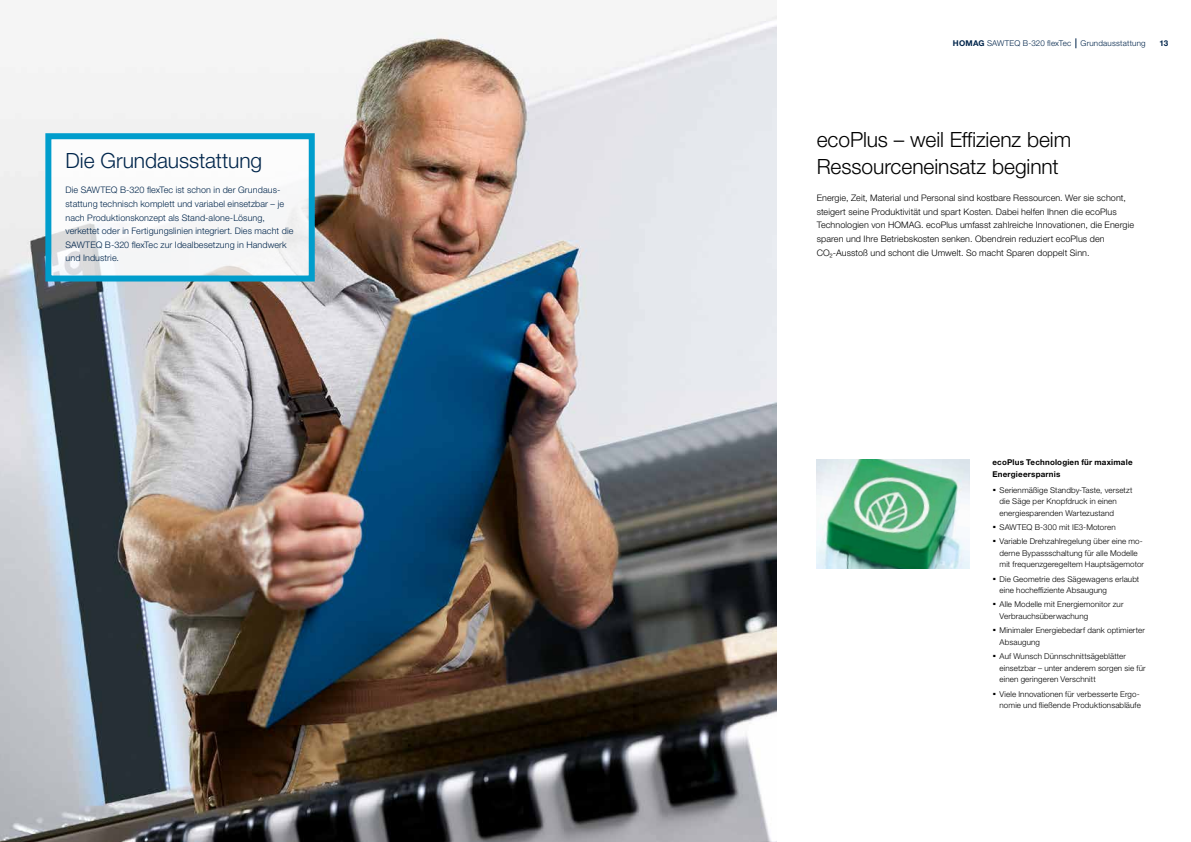
<style>
.page{position:relative;width:1191px;height:842px;background:#fff}
.page>*{position:absolute;margin:0;border:0;box-sizing:border-box;transform-origin:0 0}
.t1{font:300 21px/27.2px "Helvetica Neue LTW1 G";letter-spacing:-.005em;color:#000}
.t2{font:300 21px "Helvetica Neue LTW1 G";letter-spacing:-.005em;color:#00254b}
.t3{font:300 9px/13.6px "Helvetica Neue LTW1 G";letter-spacing:.01em;color:#000}
.t4{font:300 9px/13.6px "Helvetica Neue LTW1 G";letter-spacing:.01em;color:#00254b}
.t5{font:300 8px/11.5px "Helvetica Neue LTW1 G";letter-spacing:.015em;color:#000}
.t6{font:700 8px/11.5px "Helvetica Neue LTW1 G";letter-spacing:.025em;color:#000}
.t7{font:300 8px "Helvetica Neue LTW1 G";letter-spacing:.025em;color:#00254b}
.t8{font:700 8px "Helvetica Neue LTW1 G";color:#00254b}
.s1{font-weight:700}
.s2{font-weight:700;font-size:14px}
</style>
<div class="page">
<img style="left:0;top:15px;width:777px;height:827px">
<img style="left:816px;top:460px;width:153px;height:108px">
<div style="left:48px;top:136px;width:264px;height:142px;background:#fff"></div>
<div style="left:45px;top:133px;width:270px;height:148px;border:6px solid #009dcc"></div>
<h1 class="t2" style="left:66px;top:148px;width:198px">Die Grundausstattung</h1>
<p class="t4" style="left:66px;top:183px;width:229px">Die SAWTEQ B-320 flexTec ist schon in der Grundaus&shy;stattung technisch komplett und variabel einsetzbar – je nach Produktionskonzept als Stand-alone-Lösung, verkettet oder in Fertigungslinien integriert. Dies macht die SAWTEQ B-320 flexTec zur Idealbesetzung in Handwerk und Industrie.</p>
<p class="t7" style="left:953px;top:39px;width:194px"><span class="s1">HOMAG</span> SAWTEQ B-320 flexTec Grundausstattung</p>
<p class="t8" style="left:1159px;top:39px;width:10px">13</p>
<h1 class="t1" style="left:816px;top:126px;width:256px">ecoPlus – weil Effizienz beim<br>Ressourceneinsatz beginnt</h1>
<p class="t3" style="left:816px;top:191px;width:319px">Energie, Zeit, Material und Personal sind kostbare Ressourcen. Wer sie schont, steigert seine Produktivität und spart Kosten. Dabei helfen Ihnen die ecoPlus Technologien von HOMAG. ecoPlus umfasst zahlreiche Innovationen, die Energie sparen und Ihre Betriebskosten senken. Obendrein reduziert ecoPlus den CO₂-Ausstoß und schont die Umwelt. So macht Sparen doppelt Sinn.</p>
<p class="t6" style="left:992px;top:457px;width:142px">ecoPlus Technologien für maximale<br>Energieersparnis</p>
<p class="t5" style="left:999px;top:484px;width:134px;text-indent:-7px"><span class="s2">·</span> Serienmäßige Standby-Taste, versetzt die Säge per Knopfdruck in einen energiesparenden Wartezustand</p>
<p class="t5" style="left:992px;top:520px;width:152px;line-height:14.3px"><span class="s2">·</span> SAWTEQ B-300 mit IE3-Motoren<br><span class="s2">·</span> Variable Drehzahlregelung über eine mo-</p>
<p class="t5" style="left:999px;top:547px;width:146px">derne Bypassschaltung für alle Modelle mit frequenzgeregeltem Hauptsägemotor</p>
<p class="t5" style="left:999px;top:573px;width:141px;text-indent:-7px"><span class="s2">·</span> Die Geometrie des Sägewagens erlaubt eine hocheffiziente Absaugung</p>
<p class="t5" style="left:999px;top:599px;width:125px;text-indent:-7px"><span class="s2">·</span> Alle Modelle mit Energiemonitor zur<br>Verbrauchsüberwachung</p>
<p class="t5" style="left:999px;top:625px;width:147px;text-indent:-7px"><span class="s2">·</span> Minimaler Energiebedarf dank optimierter<br>Absaugung</p>
<p class="t5" style="left:999px;top:650px;width:147px;text-indent:-7px"><span class="s2">·</span> Auf Wunsch Dünnschnittsägeblätter einsetzbar – unter anderem sorgen sie für einen geringeren Verschnitt</p>
<p class="t5" style="left:992px;top:688px;width:150px;text-align:right"><span class="s2">·</span> Viele Innovationen für verbesserte Ergo&shy;nomie und fließende Produktionsabläufe</p>
</div>
